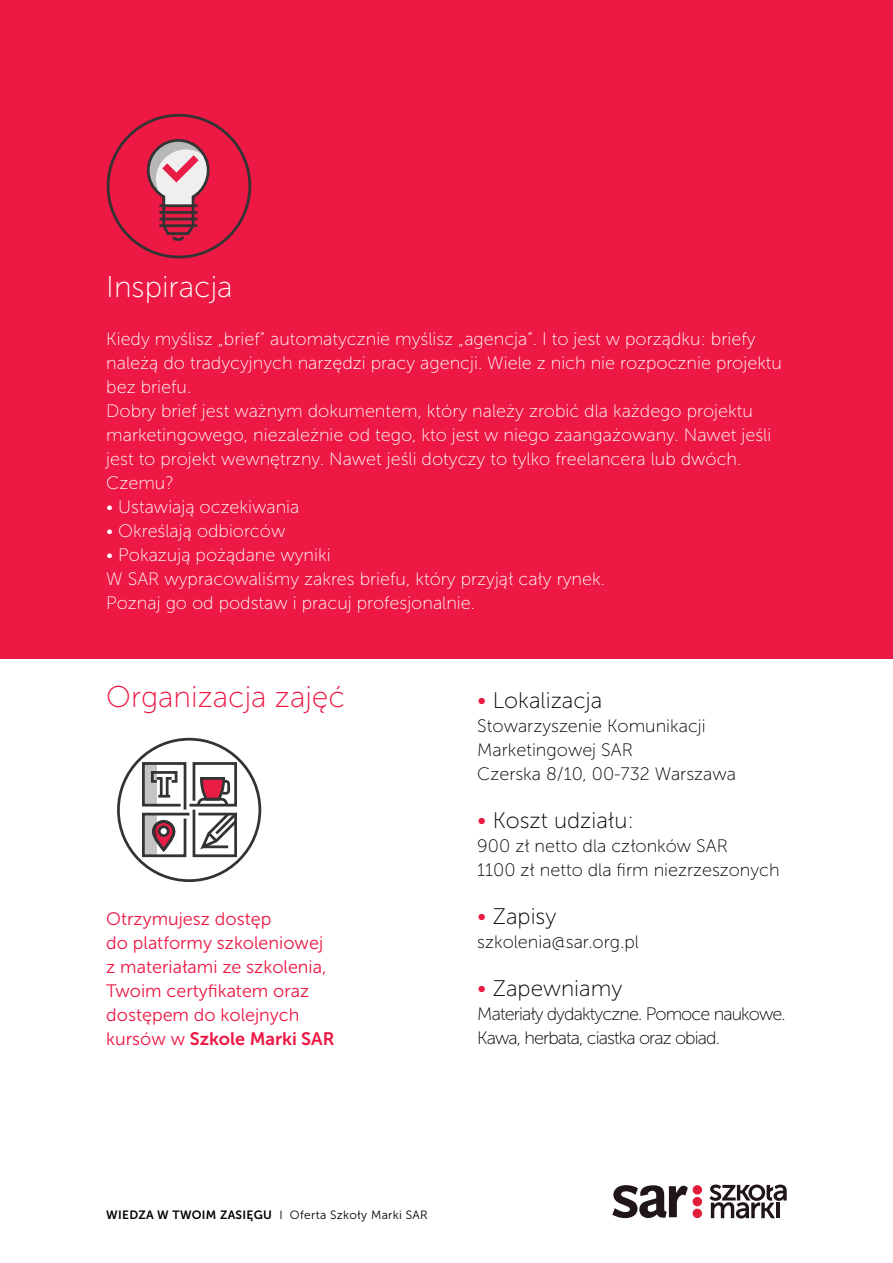
<style>
.page{position:relative;width:893px;height:1263px;background:#fff}
.page>*{position:absolute;margin:0;border:0;box-sizing:border-box;transform-origin:0 0}
.t1{font:30px "Museo Sans 100";color:#ed1844}
.t2{font:30px "Museo Sans 100";color:#fff}
.t3{font:22.5px "Museo Sans 100";color:#000}
.t4{font:18px/24px "Museo Sans 100";color:#fff}
.t5{font:18px/24px "Museo Sans 100";color:#000}
.t6{font:18px/24px "Museo Sans 300";color:#ed1844}
.t7{font:18px/24px "Museo Sans 100";letter-spacing:-.05em;color:#000}
.t8{font:18px "Museo Sans 700";color:#ed1844}
.t9{font:12px "Museo Sans 300";letter-spacing:.025em;color:#000}
.s1{font-size:24px;color:#ed1844}
.s2{font-family:"Museo Sans 300"}
.s3{font-family:"Museo Sans 700"}
</style>
<div class="page">
<div style="left:0;top:0;width:893px;height:658px;background:#ed1844"></div>
<svg style="left:117px;top:737px;width:145px;height:145px"></svg>
<div style="left:152px;top:820px;width:23px;height:31px;border:3px solid #333;border-radius:10px"></div>
<svg style="left:106px;top:113px;width:146px;height:146px"></svg>
<div style="left:693px;top:1185px;width:9px;height:9px;background:#e21d3a;border-radius:50%"></div>
<div style="left:693px;top:1197px;width:9px;height:9px;background:#e21d3a;border-radius:50%"></div>
<div style="left:693px;top:1209px;width:9px;height:9px;background:#e21d3a;border-radius:50%"></div>
<svg style="left:612px;top:1185px;width:76px;height:33px"></svg>
<svg style="left:709px;top:1184px;width:78px;height:34px"></svg>
<h1 class="t2" style="left:106px;top:271px;width:128px">Inspiracja</h1>
<p class="t4" style="left:106px;top:327px;width:677px">Kiedy myślisz „brief” automatycznie myślisz „agencja”. I to jest w porządku: briefy należą do tradycyjnych narzędzi pracy agencji. Wiele z nich nie rozpocznie projektu bez briefu.<br>Dobry brief jest ważnym dokumentem, który należy zrobić dla każdego projektu marketingowego, niezależnie od tego, kto jest w niego zaangażowany. Nawet jeśli jest to projekt wewnętrzny. Nawet jeśli dotyczy to tylko freelancera lub dwóch.<br>Czemu?</p>
<p class="t4" style="left:106px;top:495px;width:195px">• Ustawiają oczekiwania</p>
<p class="t4" style="left:106px;top:519px;width:181px">• Określają odbiorców</p>
<p class="t4" style="left:106px;top:543px;width:500px">• Pokazują pożądane wyniki<br>W SAR wypracowaliśmy zakres briefu, który przyjął cały rynek.<br>Poznaj go od podstaw i pracuj profesjonalnie.</p>
<h1 class="t1" style="left:106px;top:681px;width:240px">Organizacja zajęć</h1>
<p class="t3" style="left:477px;top:688px;width:127px"><span class="s1">•</span> Lokalizacja</p>
<p class="t5" style="left:477px;top:714px;width:260px">Stowarzyszenie Komunikacji<br>Marketingowej SAR<br>Czerska 8/10, 00-732 Warszawa</p>
<p class="t3" style="left:477px;top:808px;width:158px"><span class="s1">•</span> Koszt udziału:</p>
<p class="t5" style="left:477px;top:834px;width:304px">900 zł netto dla członków SAR<br>1100 zł netto dla firm niezrzeszonych</p>
<p class="t3" style="left:477px;top:904px;width:81px"><span class="s1">•</span> Zapisy</p>
<p class="t5" style="left:477px;top:930px;width:163px">szkolenia@sar.org.pl</p>
<p class="t3" style="left:477px;top:976px;width:147px"><span class="s1">•</span> Zapewniamy</p>
<p class="t7" style="left:477px;top:1002px;width:310px">Materiały dydaktyczne. Pomoce naukowe.<br>Kawa, herbata, ciastka oraz obiad.</p>
<p class="t6" style="left:106px;top:906px;width:222px">Otrzymujesz dostęp<br>do platformy szkoleniowej z materiałami ze szkolenia,<br>Twoim certyfikatem oraz dostępem do kolejnych</p>
<p class="t8" style="left:106px;top:1028px;width:230px"><span class="s2">kursów w</span> Szkole Marki SAR</p>
<p class="t9" style="left:106px;top:1208px;width:323px"><span class="s3">WIEDZA W TWOIM ZASIĘGU</span> I Oferta Szkoły Marki SAR</p>
</div>
